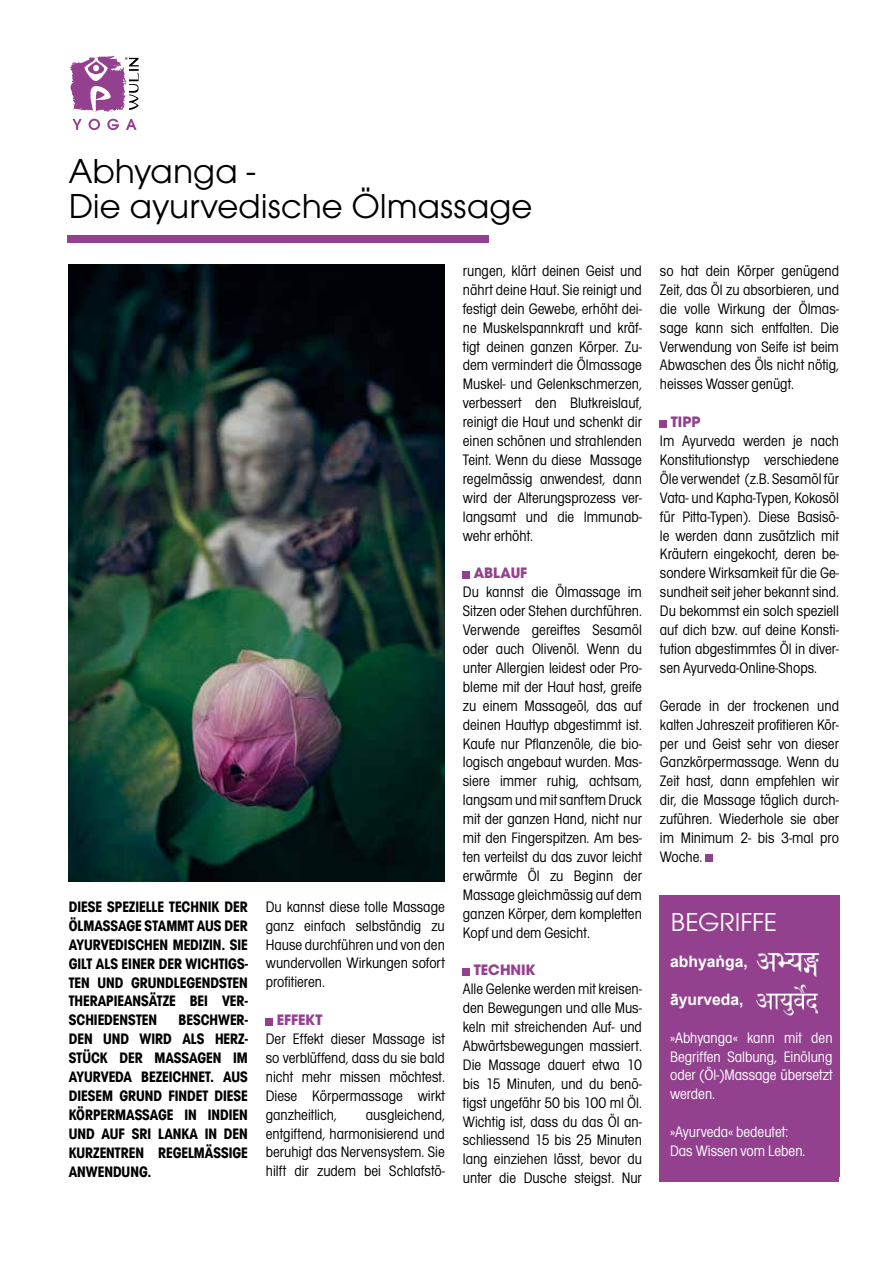
<style>
.page{position:relative;width:893px;height:1263px;background:#fff}
.page>*{position:absolute;margin:0;border:0;box-sizing:border-box;transform-origin:0 0}
.t1{font:36px/34.5px "Avant Garde Gothic Itc T";color:#000}
.t2{font:27px "Avant Garde Gothic Itc T";color:#fff}
.t3{font:condensed 15.75px/18.9px "Avant Garde Gothic Itc T";color:#000;text-align:justify}
.t4{font:700 condensed 15.75px/18.9px "Avant Garde Gothic Itc T";color:#000;text-align:justify}
.t5{font:condensed 15.75px/18.9px "Avant Garde Gothic Itc T";color:#fff;text-align:justify}
.t6{font:700 15.75px "Avant Garde Gothic Itc T";color:#93418e}
.t7{font:700 15.75px "Arial";color:#fff}
</style>
<div class="page">
<div style="left:266px;top:1018px;width:7px;height:7px;background:#93418e"></div>
<div style="left:463px;top:571px;width:7px;height:7px;background:#93418e"></div>
<div style="left:463px;top:968px;width:7px;height:7px;background:#93418e"></div>
<div style="left:660px;top:420px;width:7px;height:7px;background:#93418e"></div>
<div style="left:705px;top:855px;width:7px;height:7px;background:#93418e"></div>
<svg style="left:72px;top:119px;width:10px;height:11px"></svg>
<svg style="left:89px;top:119px;width:11px;height:11px"></svg>
<svg style="left:107px;top:119px;width:12px;height:11px"></svg>
<svg style="left:126px;top:119px;width:11px;height:11px"></svg>
<svg style="left:70px;top:56px;width:69px;height:56px"></svg>
<img style="left:69px;top:265px;width:376px;height:616px">
<div style="left:659px;top:895px;width:180px;height:282px;background:#93418e"></div>
<div style="left:67px;top:235px;width:422px;height:8px;background:#93418e"></div>
<img style="left:756px;top:984px;width:63px;height:31px">
<img style="left:756px;top:953px;width:64px;height:24px">
<h1 class="t1" style="left:69px;top:154px;width:465px">Abhyanga -<br>Die ayurvedische Ölmassage</h1>
<p class="t4" style="left:69px;top:897px;width:181px">DIESE SPEZIELLE TECHNIK DER ÖLMASSAGE STAMMT AUS DER AYURVEDISCHEN MEDIZIN. SIE GILT ALS EINER DER WICHTIGS-TEN UND GRUNDLEGENDSTEN THERAPIEANSÄTZE BEI VER-SCHIEDENSTEN</p>
<p class="t4" style="left:69px;top:1010px;width:181px;text-indent:110px">BESCHWER-DEN UND WIRD ALS HERZ-STÜCK DER MASSAGEN IM AYURVEDA BEZEICHNET. AUS DIESEM GRUND FINDET DIESE KÖRPERMASSAGE IN INDIEN UND AUF SRI LANKA IN DEN KURZENTREN REGELMÄSSIGE ANWENDUNG.</p>
<p class="t3" style="left:266px;top:897px;width:181px">Du kannst diese tolle Massage ganz einfach selbständig zu Hause durchführen und von den wundervollen Wirkungen sofort profitieren.</p>
<p class="t6" style="left:277px;top:1010px;width:47px">EFFEKT</p>
<p class="t3" style="left:266px;top:1029px;width:181px">Der Effekt dieser Massage ist so verblüffend, dass du sie bald nicht mehr missen möchtest.<br>Diese Körpermassage wirkt ganzheitlich,</p>
<p class="t3" style="left:266px;top:1105px;width:181px;text-indent:100px">ausgleichend, entgiftend, harmonisierend und beruhigt das Nervensystem. Sie hilft dir zudem bei Schlafstö-</p>
<p class="t3" style="left:463px;top:261px;width:181px">rungen, klärt deinen Geist und nährt deine Haut. Sie reinigt und festigt dein Gewebe, erhöht dei&shy;ne Muskelspannkraft und kräf&shy;tigt deinen ganzen Körper. Zu&shy;dem vermindert die Ölmassage Muskel- und Gelenkschmerzen, verbessert den Blutkreislauf, reinigt die Haut und schenkt dir einen schönen und strahlenden Teint. Wenn du diese Massage regelmässig anwendest, dann wird der Alterungsprozess ver&shy;langsamt und die Immunab&shy;wehr erhöht.</p>
<p class="t6" style="left:474px;top:563px;width:55px">ABLAUF</p>
<p class="t3" style="left:463px;top:582px;width:181px">Du kannst die Ölmassage im Sitzen oder Stehen durchführen.<br>Verwende gereiftes Sesamöl oder auch Olivenöl. Wenn du unter Allergien leidest oder Pro&shy;bleme mit der Haut hast, greife zu einem Massageöl, das auf deinen Hauttyp abgestimmt ist.<br>Kaufe nur Pflanzenöle, die bio&shy;logisch angebaut wurden. Mas&shy;siere immer ruhig, achtsam, langsam und mit sanftem Druck mit der ganzen Hand, nicht nur mit den Fingerspitzen. Am bes&shy;ten verteilst du das zuvor leicht erwärmte Öl zu Beginn der Massage gleichmässig auf dem ganzen Körper, dem kompletten Kopf und dem Gesicht.</p>
<p class="t6" style="left:474px;top:960px;width:63px">TECHNIK</p>
<p class="t3" style="left:463px;top:979px;width:181px">Alle Gelenke werden mit kreisen&shy;den Bewegungen und alle Mus&shy;keln mit streichenden Auf- und Abwärtsbewegungen massiert.<br>Die Massage dauert etwa 10 bis 15 Minuten, und du benö&shy;tigst ungefähr 50 bis 100 ml Öl.<br>Wichtig ist, dass du das Öl an&shy;schliessend 15 bis 25 Minuten lang einziehen lässt, bevor du unter die Dusche steigst. Nur</p>
<p class="t3" style="left:660px;top:261px;width:181px">so hat dein Körper genügend Zeit, das Öl zu absorbieren, und die volle Wirkung der Ölmas&shy;sage kann sich entfalten. Die Verwendung von Seife ist beim Abwaschen des Öls nicht nötig, heisses Wasser genügt.</p>
<p class="t6" style="left:671px;top:412px;width:31px">TIPP</p>
<p class="t3" style="left:660px;top:431px;width:181px">Im Ayurveda werden je nach Konstitutionstyp verschiedene Öle verwendet (z.B. Sesamöl für Vata- und Kapha-Typen, Kokosöl für Pitta-Typen). Diese Basisö&shy;le werden dann zusätzlich mit Kräutern eingekocht, deren be&shy;sondere Wirksamkeit für die Ge&shy;sundheit seit jeher bekannt sind.<br>Du bekommst ein solch speziell auf dich bzw. auf deine Konsti&shy;tution abgestimmtes Öl in diver&shy;sen Ayurveda-Online-Shops.</p>
<p class="t3" style="left:660px;top:696px;width:181px">Gerade in der trockenen und kalten Jahreszeit profitieren Kör&shy;per und Geist sehr von dieser Ganzkörpermassage. Wenn du Zeit hast, dann empfehlen wir dir, die Massage täglich durch&shy;zuführen. Wiederhole sie aber im Minimum 2- bis 3-mal pro Woche.</p>
<h2 class="t2" style="left:671px;top:906px;width:108px">BEGRIFFE</h2>
<p class="t7" style="left:670px;top:951px;width:79px">abhyaṅga,</p>
<p class="t7" style="left:670px;top:989px;width:75px">āyurveda,</p>
<p class="t5" style="left:670px;top:1028px;width:164px">»Abhyanga« kann mit den Begriffen Salbung, Einölung oder (Öl-)Massage übersetzt werden.</p>
<p class="t5" style="left:670px;top:1122px;width:137px">»Ayurveda« bedeutet:<br>Das Wissen vom Leben.</p>
</div>
